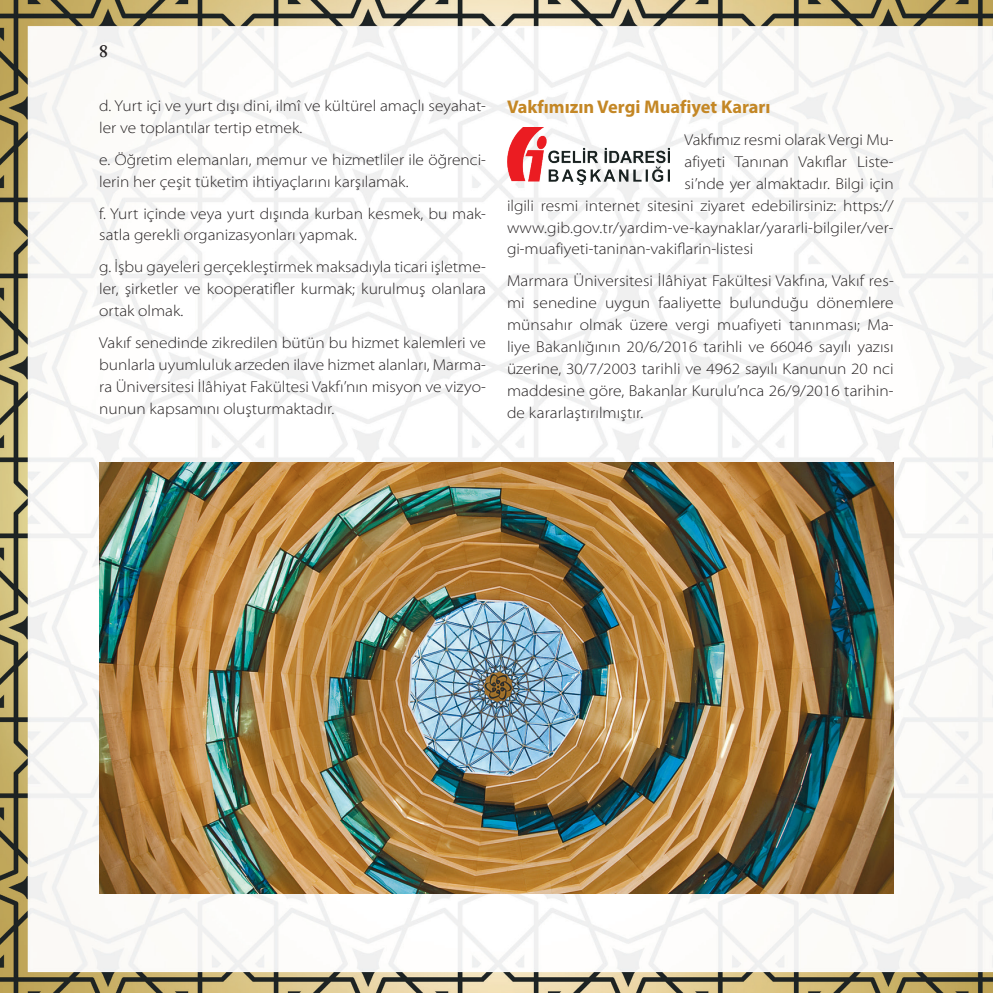
<style>
.page{position:relative;width:993px;height:993px;background:#fff}
.page>*{position:absolute;margin:0;border:0;box-sizing:border-box;transform-origin:0 0}
.t1{font:700 18.38px "Myriad Pro";color:#c48725}
.t2{font:600 17.5px "Adobe Caslon Pro";color:#231f20}
.t3{font:300 semi-expanded 15.75px/21.9px "Myriad Pro";color:#231f20}
</style>
<div class="page">
<img style="left:0;top:0;width:992px;height:992px">
<img style="left:507px;top:128px;width:162px;height:56px">
<img style="left:99px;top:463px;width:794px;height:430px">
<p class="t2" style="left:99px;top:41px;width:10px">8</p>
<p class="t3" style="left:99px;top:95px;width:388px">d. Yurt içi ve yurt dışı dini, ilmî ve kültürel amaçlı seyahat&shy;ler ve toplantılar tertip etmek.</p>
<p class="t3" style="left:99px;top:148px;width:388px">e. Öğretim elemanları, memur ve hizmetliler ile öğrenci&shy;lerin her çeşit tüketim ihtiyaçlarını karşılamak.</p>
<p class="t3" style="left:99px;top:202px;width:388px">f. Yurt içinde veya yurt dışında kurban kesmek, bu mak&shy;satla gerekli organizasyonları yapmak.</p>
<p class="t3" style="left:99px;top:256px;width:388px;text-align:justify">g. İşbu gayeleri gerçekleştirmek maksadıyla ticari işletme&shy;ler, şirketler ve kooperatifler kurmak; kurulmuş olanlara ortak olmak.</p>
<p class="t3" style="left:99px;top:331px;width:388px;text-align:justify">Vakıf senedinde zikredilen bütün bu hizmet kalemleri ve bunlarla uyumluluk arzeden ilave hizmet alanları, Marma&shy;ra Üniversitesi İlâhiyat Fakültesi Vakfı’nın misyon ve vizyo&shy;nunun kapsamını oluşturmaktadır.</p>
<p class="t1" style="left:507px;top:97px;width:265px">Vakfımızın Vergi Muafiyet Kararı</p>
<p class="t3" style="left:684px;top:128px;width:210px">Vakfımız resmi olarak Vergi Mu-</p>
<p class="t3" style="left:684px;top:150px;width:210px">afiyeti Tanınan Vakıflar Liste-</p>
<p class="t3" style="left:684px;top:172px;width:210px">si’nde yer almaktadır. Bilgi için</p>
<p class="t3" style="left:507px;top:194px;width:388px">ilgili resmi internet sitesini ziyaret edebilirsiniz: https://</p>
<p class="t3" style="left:507px;top:216px;width:388px">www.gib.gov.tr/yardim-ve-kaynaklar/yararli-bilgiler/ver-</p>
<p class="t3" style="left:507px;top:238px;width:248px">gi-muafiyeti-taninan-vakiflarin-listesi</p>
<p class="t3" style="left:507px;top:270px;width:388px;text-align:justify">Marmara Üniversitesi İlâhiyat Fakültesi Vakfına, Vakıf res&shy;mi senedine uygun faaliyette bulunduğu dönemlere münsahır olmak üzere vergi muafiyeti tanınması; Ma&shy;liye Bakanlığının 20/6/2016 tarihli ve 66046 sayılı yazısı üzerine, 30/7/2003 tarihli ve 4962 sayılı Kanunun 20 nci maddesine göre, Bakanlar Kurulu’nca 26/9/2016 tarihin&shy;de kararlaştırılmıştır.</p>
</div>
